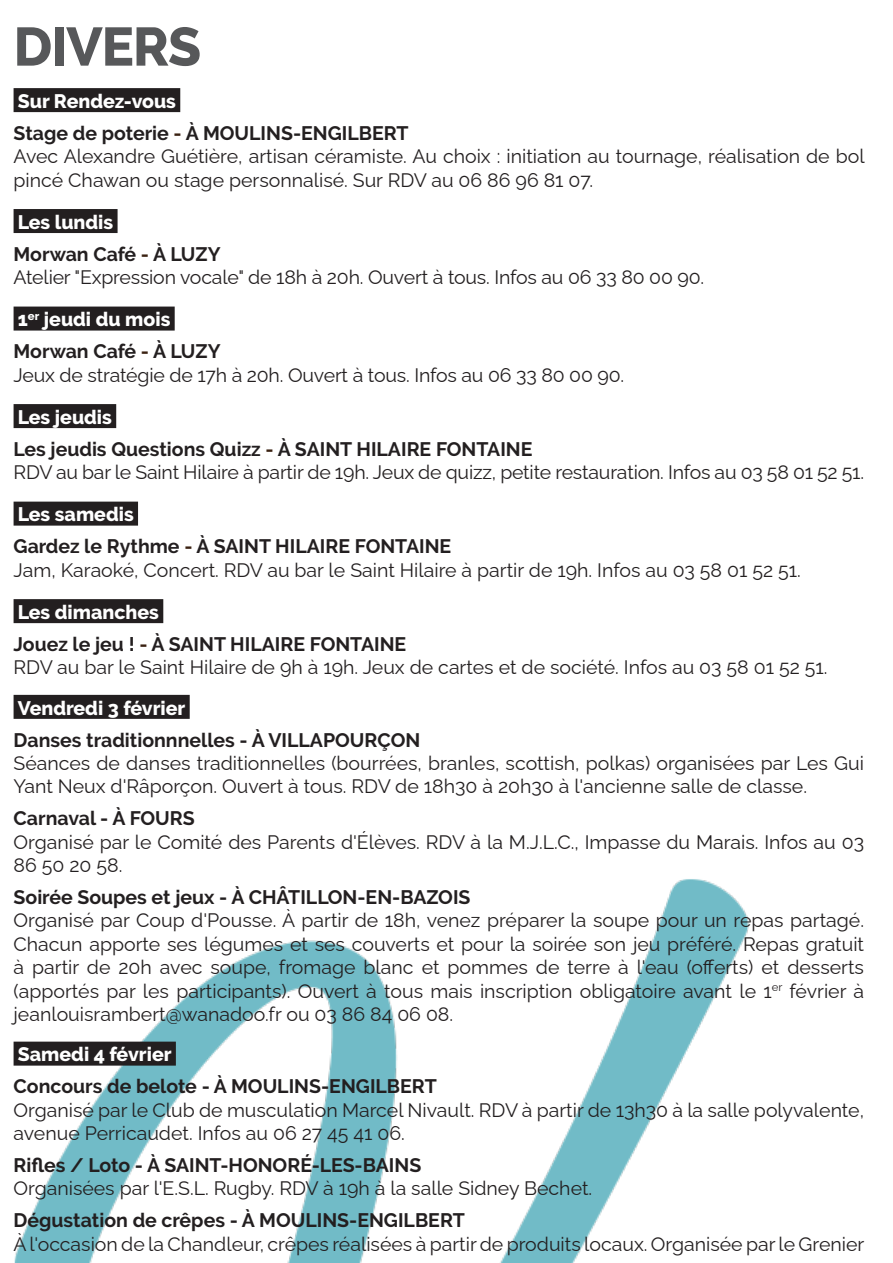
<style>
.page{position:relative;width:893px;height:1263px;background:#fff}
.page>*{position:absolute;margin:0;border:0;box-sizing:border-box;transform-origin:0 0}
.t1{font:800 54px "Raleway";letter-spacing:-.02em;color:#57585a}
.t2{font:19.5px/23.4px "Raleway";color:#231f20}
.t3{font:700 19.5px "Raleway";color:#231f20}
.t4{font:800 19.5px "Raleway";color:#fff}
.s1{color:#3a2111}
</style>
<div class="page">
<img style="left:13px;top:879px;width:736px;height:384px">
<div style="left:14px;top:88px;width:166px;height:24px;background:#231f20"></div>
<div style="left:14px;top:209px;width:104px;height:24px;background:#231f20"></div>
<div style="left:14px;top:307px;width:161px;height:24px;background:#231f20"></div>
<div style="left:14px;top:404px;width:102px;height:24px;background:#231f20"></div>
<div style="left:14px;top:502px;width:124px;height:24px;background:#231f20"></div>
<div style="left:14px;top:599px;width:149px;height:24px;background:#231f20"></div>
<div style="left:14px;top:695px;width:176px;height:24px;background:#231f20"></div>
<div style="left:14px;top:1041px;width:162px;height:24px;background:#231f20"></div>
<p class="t1" style="left:14px;top:16px;width:189px">DIVERS</p>
<p class="t4" style="left:18px;top:90px;width:160px">Sur Rendez-vous</p>
<p class="t3" style="left:14px;top:122px;width:397px">Stage de poterie <span class="s1">-</span> À MOULINS-ENGILBERT</p>
<p class="t2" style="left:14px;top:142px;width:853px">Avec Alexandre Guétière, artisan céramiste. Au choix : initiation au tournage, réalisation de bol pincé Chawan ou stage personnalisé. Sur RDV au 06 86 96 81 07.</p>
<p class="t4" style="left:18px;top:211px;width:97px">Les lundis</p>
<p class="t3" style="left:14px;top:243px;width:209px">Morwan Café <span class="s1">-</span> À LUZY</p>
<p class="t2" style="left:14px;top:263px;width:692px">Atelier "Expression vocale" de 18h à 20h. Ouvert à tous. Infos au 06 33 80 00 90.</p>
<p class="t4" style="left:18px;top:308px;width:154px">1<sup>er</sup> jeudi du mois</p>
<p class="t3" style="left:14px;top:340px;width:209px">Morwan Café <span class="s1">-</span> À LUZY</p>
<p class="t2" style="left:14px;top:361px;width:612px">Jeux de stratégie de 17h à 20h. Ouvert à tous. Infos au 06 33 80 00 90.</p>
<p class="t4" style="left:18px;top:406px;width:96px">Les jeudis</p>
<p class="t3" style="left:14px;top:438px;width:520px">Les jeudis Questions Quizz <span class="s1">-</span> À SAINT HILAIRE FONTAINE</p>
<p class="t2" style="left:14px;top:458px;width:852px">RDV au bar le Saint Hilaire à partir de 19h. Jeux de quizz, petite restauration. Infos au 03 58 01 52 51.</p>
<p class="t4" style="left:18px;top:503px;width:117px">Les samedis</p>
<p class="t3" style="left:14px;top:535px;width:439px">Gardez le Rythme <span class="s1">-</span> À SAINT HILAIRE FONTAINE</p>
<p class="t2" style="left:14px;top:556px;width:789px">Jam, Karaoké, Concert. RDV au bar le Saint Hilaire à partir de 19h. Infos au 03 58 01 52 51.</p>
<p class="t4" style="left:18px;top:601px;width:143px">Les dimanches</p>
<p class="t3" style="left:14px;top:633px;width:394px">Jouez le jeu ! <span class="s1">-</span> À SAINT HILAIRE FONTAINE</p>
<p class="t2" style="left:14px;top:653px;width:815px">RDV au bar le Saint Hilaire de 9h à 19h. Jeux de cartes et de société. Infos au 03 58 01 52 51.</p>
<p class="t4" style="left:18px;top:697px;width:169px">Vendredi 3 février</p>
<p class="t3" style="left:14px;top:728px;width:408px">Danses traditionnnelles - À VILLAPOURÇON</p>
<p class="t2" style="left:14px;top:749px;width:852px">Séances de danses traditionnelles (bourrées, branles, scottish, polkas) organisées par Les Gui<br>Yant Neux d'Râporçon. Ouvert à tous. RDV de 18h30 à 20h30 à l'ancienne salle de classe.</p>
<p class="t3" style="left:14px;top:807px;width:183px">Carnaval - À FOURS</p>
<p class="t2" style="left:14px;top:828px;width:852px">Organisé par le Comité des Parents d'Élèves. RDV à la M.J.L.C., Impasse du Marais. Infos au 03<br>86 50 20 58.</p>
<p class="t3" style="left:14px;top:886px;width:458px">Soirée Soupes et jeux - À CHÂTILLON-EN-BAZOIS</p>
<p class="t2" style="left:14px;top:906px;width:852px;text-align:justify">Organisé par Coup d'Pousse. À partir de 18h, venez préparer la soupe pour un repas partagé.<br>Chacun apporte ses légumes et ses couverts et pour la soirée son jeu préféré. Repas gratuit à partir de 20h avec soupe, fromage blanc et pommes de terre à l'eau (offerts) et desserts (apportés par les participants). Ouvert à tous mais inscription obligatoire avant le 1<sup>er</sup> février à jeanlouisrambert@wanadoo.fr ou 03 86 84 06 08.</p>
<p class="t4" style="left:18px;top:1043px;width:155px">Samedi 4 février</p>
<p class="t3" style="left:14px;top:1075px;width:425px">Concours de belote - À MOULINS-ENGILBERT</p>
<p class="t2" style="left:14px;top:1096px;width:852px">Organisé par le Club de musculation Marcel Nivault. RDV à partir de 13h30 à la salle polyvalente, avenue Perricaudet. Infos au 06 27 45 41 06.</p>
<p class="t3" style="left:14px;top:1154px;width:409px">Rifles / Loto - À SAINT-HONORÉ-LES-BAINS</p>
<p class="t2" style="left:14px;top:1175px;width:580px">Organisées par l'E.S.L. Rugby. RDV à 19h à la salle Sidney Bechet.</p>
<p class="t3" style="left:14px;top:1209px;width:453px">Dégustation de crêpes - À MOULINS-ENGILBERT</p>
<p class="t2" style="left:14px;top:1230px;width:852px">À l'occasion de la Chandleur, crêpes réalisées à partir de produits locaux. Organisée par le Grenier</p>
</div>
